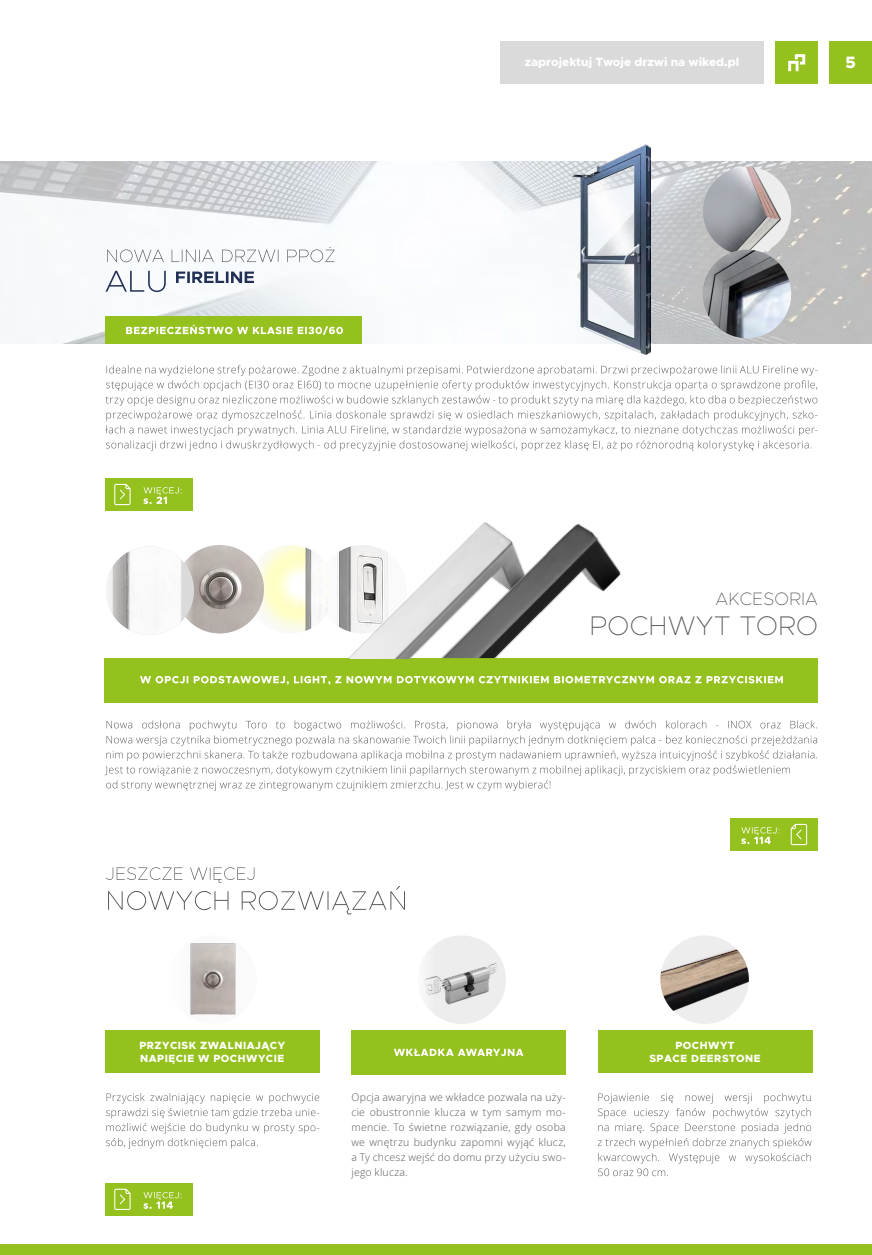
<style>
.page{position:relative;width:872px;height:1255px;background:#fff}
.page>*{position:absolute;margin:0;border:0;box-sizing:border-box;transform-origin:0 0}
.t1{font:100 27px "Metropolis";letter-spacing:.02em;color:#575756}
.t2{font:100 18px "Metropolis";letter-spacing:.02em;color:#575756}
.t3{font:800 16.5px "Metropolis";color:#fff}
.t4{font:800 12px "Metropolis";color:#fff}
.t5{font:300 10.5px/15px "Open Sans";letter-spacing:.025em;color:#575756;text-align:justify}
.t6{font:800 10.5px/13.5px "Metropolis";letter-spacing:.05em;color:#fff}
</style>
<div class="page">
<div style="left:829px;top:41px;width:43px;height:43px;background:#95c11f"></div>
<div style="left:0;top:1244px;width:872px;height:10px;background:#95c11f"></div>
<img style="left:0;top:162px;width:872px;height:181px">
<img style="left:572px;top:145px;width:78px;height:210px">
<div style="left:702px;top:167px;width:89px;height:88px;background:#ededed;border-radius:50%"></div>
<img style="left:702px;top:167px;width:78px;height:88px">
<div style="left:105px;top:316px;width:256px;height:27px;background:#95c11f"></div>
<div style="left:105px;top:658px;width:713px;height:44px;background:#95c11f"></div>
<div style="left:351px;top:1030px;width:214px;height:44px;background:#95c11f"></div>
<svg style="left:126px;top:324px;width:217px;height:11px"></svg>
<svg style="left:106px;top:365px;width:711px;height:86px"></svg>
<div style="left:105px;top:478px;width:88px;height:33px;background:#95c11f"></div>
<svg style="left:143px;top:487px;width:39px;height:17px"></svg>
<svg style="left:114px;top:484px;width:17px;height:21px"></svg>
<img style="left:702px;top:250px;width:89px;height:88px;border-radius:44px">
<img style="left:318px;top:545px;width:89px;height:88px;border-radius:44px">
<img style="left:246px;top:545px;width:89px;height:88px;border-radius:44px">
<img style="left:175px;top:545px;width:89px;height:88px;border-radius:44px">
<img style="left:105px;top:546px;width:89px;height:89px;border-radius:44px">
<div style="left:168px;top:935px;width:89px;height:88px;background:#fafafa;border-radius:50%"></div>
<img style="left:190px;top:943px;width:46px;height:72px">
<img style="left:417px;top:935px;width:89px;height:88px;border-radius:44px">
<img style="left:660px;top:935px;width:89px;height:88px;border-radius:44px">
<svg style="left:107px;top:247px;width:227px;height:15px"></svg>
<svg style="left:105px;top:271px;width:149px;height:21px"></svg>
<div style="left:500px;top:41px;width:264px;height:43px;background:#dadada"></div>
<div style="left:775px;top:41px;width:43px;height:43px;background:#95c11f"></div>
<svg style="left:788px;top:54px;width:17px;height:17px"></svg>
<svg style="left:105px;top:720px;width:712px;height:70px"></svg>
<svg style="left:106px;top:1093px;width:213px;height:55px"></svg>
<svg style="left:598px;top:1093px;width:213px;height:83px"></svg>
<svg style="left:140px;top:676px;width:643px;height:9px"></svg>
<svg style="left:394px;top:1048px;width:129px;height:8px"></svg>
<div style="left:730px;top:818px;width:88px;height:32px;background:#95c11f"></div>
<div style="left:105px;top:1182px;width:88px;height:33px;background:#95c11f"></div>
<svg style="left:741px;top:827px;width:38px;height:17px"></svg>
<svg style="left:143px;top:1192px;width:39px;height:16px"></svg>
<svg style="left:790px;top:823px;width:17px;height:22px"></svg>
<svg style="left:114px;top:1188px;width:17px;height:21px"></svg>
<svg style="left:106px;top:867px;width:299px;height:47px"></svg>
<img style="left:344px;top:545px;width:92px;height:113px">
<img style="left:436px;top:522px;width:184px;height:136px">
<div style="left:105px;top:1030px;width:214px;height:42px;background:#95c11f"></div>
<div style="left:598px;top:1030px;width:214px;height:42px;background:#95c11f"></div>
<p class="t4" style="left:525px;top:54px;width:216px">zaprojektuj Twoje drzwi na wiked.pl</p>
<h3 class="t3" style="left:845px;top:51px;width:12px">5</h3>
<h2 class="t2" style="left:715px;top:587px;width:104px">AKCESORIA</h2>
<h1 class="t1" style="left:590px;top:608px;width:230px">POCHWYT TORO</h1>
<p class="t6" style="left:139px;top:1038px;width:147px">PRZYCISK ZWALNIAJĄCY<br>NAPIĘCIE W POCHWYCIE</p>
<p class="t6" style="left:649px;top:1038px;width:113px;text-align:center">POCHWYT<br>SPACE DEERSTONE</p>
<p class="t5" style="left:351px;top:1089px;width:216px">Opcja awaryjna we wkładce pozwala na uży&shy;cie obustronnie klucza w tym samym mo&shy;mencie. To świetne rozwiązanie, gdy osoba we wnętrzu budynku zapomni wyjąć klucz, a Ty chcesz wejść do domu przy użyciu swo&shy;jego klucza.</p>
</div>
